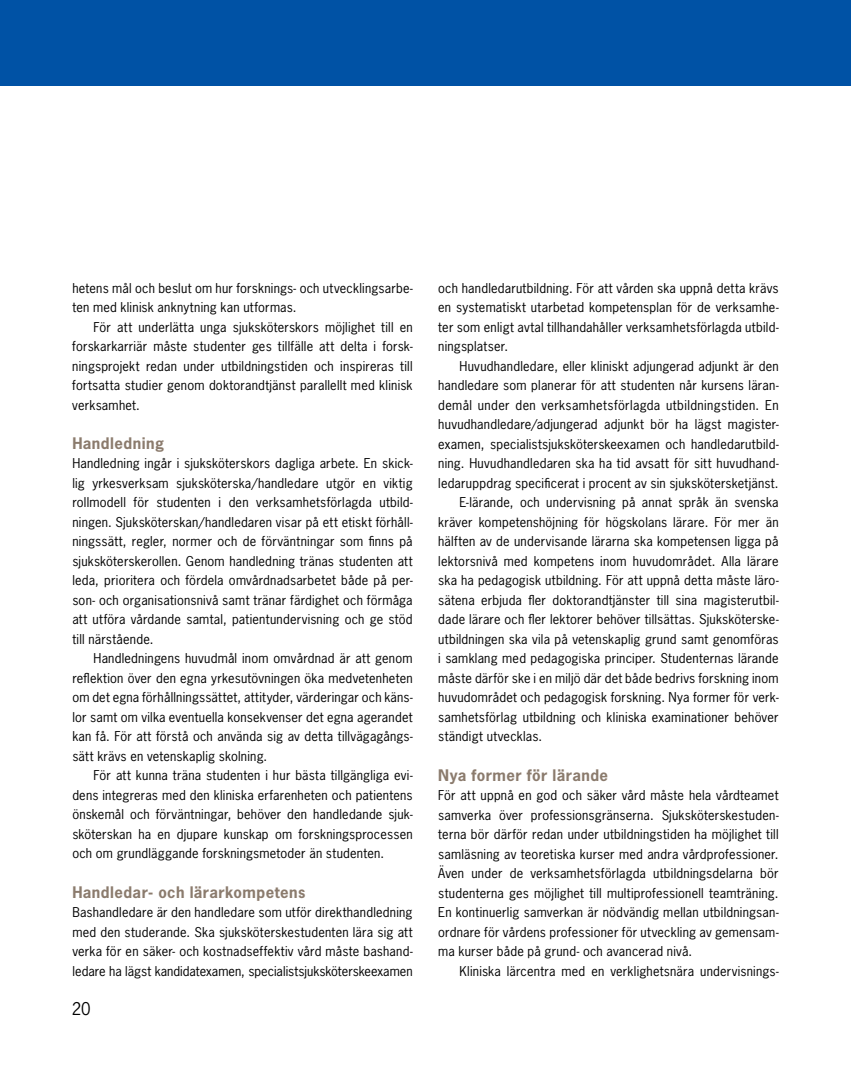
<style>
.page{position:relative;width:851px;height:1085px;background:#fff}
.page>*{position:absolute;margin:0;border:0;box-sizing:border-box;transform-origin:0 0}
.t1{font:16.5px "News Gothic Std";color:#000}
.t2{font:700 15px "News Gothic Std";letter-spacing:.03em;color:#8b7b6d}
.t3{font:12.75px/19.5px "News Gothic Std";letter-spacing:.015em;color:#000;text-align:justify}
</style>
<div class="page">
<div style="left:0;top:0;width:850px;height:85px;background:#0052a5"></div>
<p class="t3" style="left:72px;top:278px;width:342px">hetens mål och beslut om hur forsknings- och utvecklingsarbe&shy;ten med klinisk anknytning kan utformas.</p>
<p class="t3" style="left:72px;top:317px;width:342px;text-indent:21px">För att underlätta unga sjuksköterskors möjlighet till en forskarkarriär måste studenter ges tillfälle att delta i forsk&shy;ningsprojekt redan under utbildningstiden och inspireras till fortsatta studier genom doktorandtjänst parallellt med klinisk verksamhet.</p>
<p class="t2" style="left:72px;top:433px;width:93px">Handledning</p>
<p class="t3" style="left:72px;top:453px;width:342px">Handledning ingår i sjuksköterskors dagliga arbete. En skick&shy;lig yrkesverksam sjuksköterska/handledare utgör en viktig rollmodell för studenten i den verksamhetsförlagda utbild&shy;ningen. Sjuksköterskan/handledaren visar på ett etiskt förhåll&shy;ningssätt, regler, normer och de förväntningar som finns på sjuksköterskerollen. Genom handledning tränas studenten att leda, prioritera och fördela omvårdnadsarbetet både på per&shy;son- och organisationsnivå samt tränar färdighet och förmåga att utföra vårdande samtal, patientundervisning och ge stöd till närstående.</p>
<p class="t3" style="left:72px;top:648px;width:342px;text-indent:21px">Handledningens huvudmål inom omvårdnad är att genom reflektion över den egna yrkesutövningen öka medvetenheten om det egna förhållningssättet, attityder, värderingar och käns&shy;lor samt om vilka eventuella konsekvenser det egna agerandet kan få. För att förstå och använda sig av detta tillvägagångs&shy;sätt krävs en vetenskaplig skolning.</p>
<p class="t3" style="left:72px;top:765px;width:342px;text-indent:21px">För att kunna träna studenten i hur bästa tillgängliga evi&shy;dens integreras med den kliniska erfarenheten och patientens önskemål och förväntningar, behöver den handledande sjuk&shy;sköterskan ha en djupare kunskap om forskningsprocessen och om grundläggande forskningsmetoder än studenten.</p>
<p class="t2" style="left:72px;top:881px;width:234px">Handledar- och lärarkompetens</p>
<p class="t3" style="left:72px;top:902px;width:342px">Bashandledare är den handledare som utför direkthandledning med den studerande. Ska sjuksköterskestudenten lära sig att verka för en säker- och kostnadseffektiv vård måste bashand&shy;ledare ha lägst kandidatexamen, specialistsjuksköterskeexamen</p>
<p class="t1" style="left:72px;top:997px;width:20px">20</p>
<p class="t3" style="left:438px;top:278px;width:342px">och handledarutbildning. För att vården ska uppnå detta krävs en systematiskt utarbetad kompetensplan för de verksamhe&shy;ter som enligt avtal tillhandahåller verksamhetsförlagda utbild&shy;ningsplatser.</p>
<p class="t3" style="left:459px;top:356px;width:320px">Huvudhandledare, eller kliniskt adjungerad adjunkt är den</p>
<p class="t3" style="left:438px;top:375px;width:342px">handledare som planerar för att studenten når kursens läran-</p>
<p class="t3" style="left:438px;top:395px;width:342px">demål under den verksamhetsförlagda utbildningstiden. En</p>
<p class="t3" style="left:438px;top:414px;width:342px">huvudhandledare/adjungerad adjunkt bör ha lägst magister-</p>
<p class="t3" style="left:438px;top:434px;width:342px">examen, specialistsjuksköterskeexamen och handledarutbild-</p>
<p class="t3" style="left:438px;top:453px;width:342px">ning. Huvudhandledaren ska ha tid avsatt för sitt huvudhand-</p>
<p class="t3" style="left:438px;top:473px;width:342px">ledaruppdrag specificerat i procent av sin sjukskötersketjänst.</p>
<p class="t3" style="left:459px;top:492px;width:320px">E-lärande, och undervisning på annat språk än svenska</p>
<p class="t3" style="left:438px;top:512px;width:342px">kräver kompetenshöjning för högskolans lärare. För mer än</p>
<p class="t3" style="left:438px;top:531px;width:342px">hälften av de undervisande lärarna ska kompetensen ligga på</p>
<p class="t3" style="left:438px;top:551px;width:342px">lektorsnivå med kompetens inom huvudområdet. Alla lärare</p>
<p class="t3" style="left:438px;top:570px;width:342px">ska ha pedagogisk utbildning. För att uppnå detta måste läro-</p>
<p class="t3" style="left:438px;top:590px;width:342px">sätena erbjuda fler doktorandtjänster till sina magisterutbil-</p>
<p class="t3" style="left:438px;top:609px;width:342px">dade lärare och fler lektorer behöver tillsättas. Sjuksköterske-</p>
<p class="t3" style="left:438px;top:629px;width:342px">utbildningen ska vila på vetenskaplig grund samt genomföras</p>
<p class="t3" style="left:438px;top:648px;width:342px">i samklang med pedagogiska principer. Studenternas lärande</p>
<p class="t3" style="left:438px;top:668px;width:342px">måste därför ske i en miljö där det både bedrivs forskning inom</p>
<p class="t3" style="left:438px;top:687px;width:342px">huvudområdet och pedagogisk forskning. Nya former för verk-</p>
<p class="t3" style="left:438px;top:707px;width:342px">samhetsförlag utbildning och kliniska examinationer behöver</p>
<p class="t3" style="left:438px;top:726px;width:105px">ständigt utvecklas.</p>
<p class="t2" style="left:438px;top:764px;width:171px">Nya former för lärande</p>
<p class="t3" style="left:438px;top:785px;width:342px">För att uppnå en god och säker vård måste hela vårdteamet samverka över professionsgränserna. Sjuksköterskestuden&shy;terna bör därför redan under utbildningstiden ha möjlighet till samläsning av teoretiska kurser med andra vårdprofessioner.<br>Även under de verksamhetsförlagda utbildningsdelarna bör studenterna ges möjlighet till multiprofessionell teamträning.<br>En kontinuerlig samverkan är nödvändig mellan utbildningsan&shy;ordnare för vårdens professioner för utveckling av gemensam&shy;ma kurser både på grund- och avancerad nivå.</p>
<p class="t3" style="left:459px;top:960px;width:320px">Kliniska lärcentra med en verklighetsnära undervisnings-</p>
</div>
